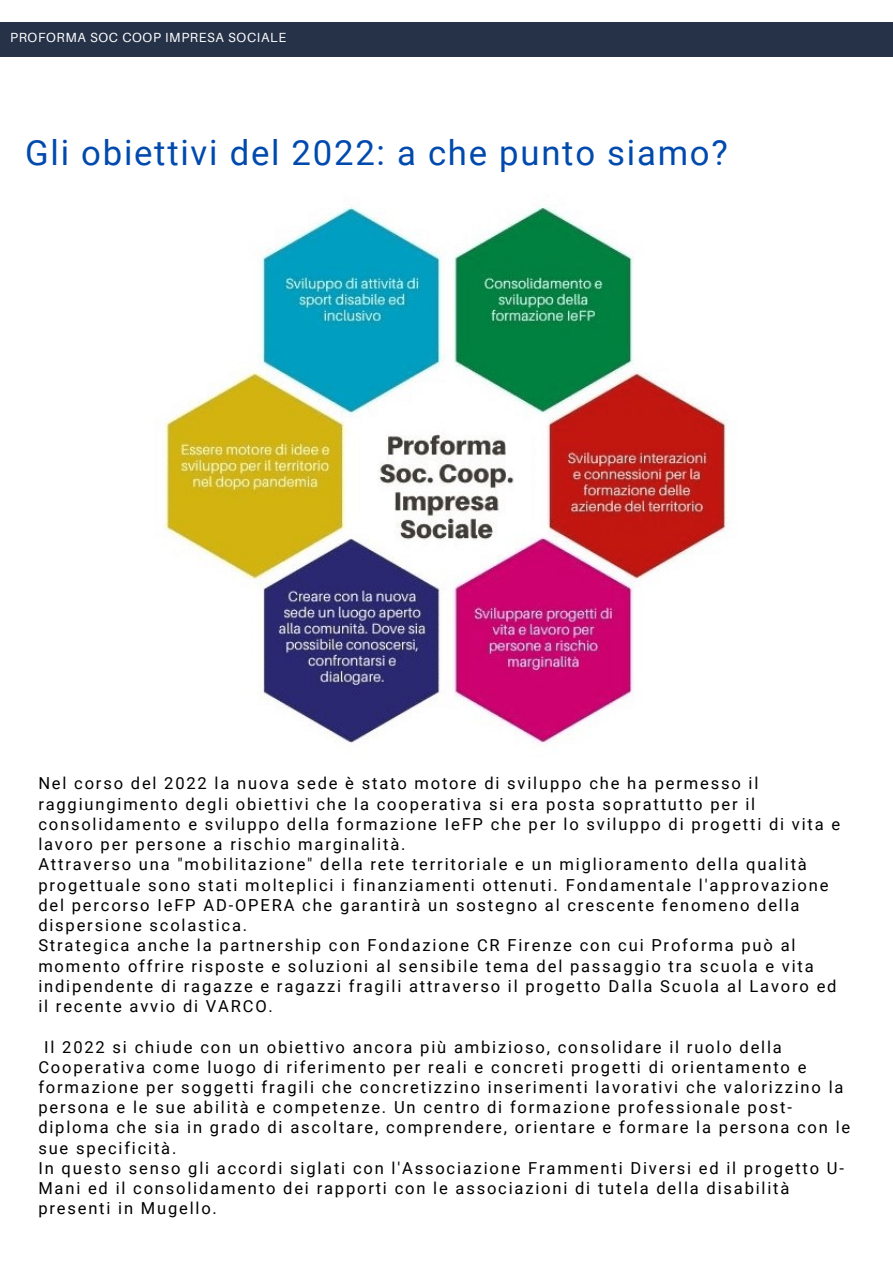
<style>
.page{position:relative;width:893px;height:1264px;background:#fff}
.page>*{position:absolute;margin:0;border:0;box-sizing:border-box;transform-origin:0 0}
.t1{font:34.65px "Roboto";letter-spacing:.05em;color:#004aad}
.t2{font:16.5px/20.2px "Roboto";letter-spacing:.11em;color:#000}
.t3{font:13.2px "Aileron";letter-spacing:.05em;color:#fff}
</style>
<div class="page">
<div style="left:0;top:22px;width:892px;height:34px;background:#253248"></div>
<img style="left:164px;top:207px;width:564px;height:539px">
<p class="t3" style="left:10px;top:29px;width:277px">PROFORMA SOC COOP IMPRESA SOCIALE</p>
<p class="t1" style="left:25px;top:133px;width:704px">Gli obiettivi del 2022: a che punto siamo?</p>
<p class="t2" style="left:38px;top:773px;width:803px">Nel corso del 2022 la nuova sede è stato motore di sviluppo che ha permesso il raggiungimento degli obiettivi che la cooperativa si era posta soprattutto per il consolidamento e sviluppo della formazione IeFP che per lo sviluppo di progetti di vita e lavoro per persone a rischio marginalità.</p>
<p class="t2" style="left:38px;top:854px;width:791px">Attraverso una "mobilitazione" della rete territoriale e un miglioramento della qualità progettuale sono stati molteplici i finanziamenti ottenuti. Fondamentale l'approvazione del percorso IeFP AD-OPERA che garantirà un sostegno al crescente fenomeno della dispersione scolastica.</p>
<p class="t2" style="left:38px;top:935px;width:799px">Strategica anche la partnership con Fondazione CR Firenze con cui Proforma può al momento offrire risposte e soluzioni al sensibile tema del passaggio tra scuola e vita indipendente di ragazze e ragazzi fragili attraverso il progetto Dalla Scuola al Lavoro ed il recente avvio di VARCO.</p>
<p class="t2" style="left:38px;top:1036px;width:813px;text-indent:6px">Il 2022 si chiude con un obiettivo ancora più ambizioso, consolidare il ruolo della Cooperativa come luogo di riferimento per reali e concreti progetti di orientamento e formazione per soggetti fragili che concretizzino inserimenti lavorativi che valorizzino la persona e le sue abilità e competenze. Un centro di formazione professionale post&shy;diploma che sia in grado di ascoltare, comprendere, orientare e formare la persona con le sue specificità.</p>
<p class="t2" style="left:38px;top:1158px;width:807px">In questo senso gli accordi siglati con l'Associazione Frammenti Diversi ed il progetto U-<br>Mani ed il consolidamento dei rapporti con le associazioni di tutela della disabilità presenti in Mugello.</p>
</div>
